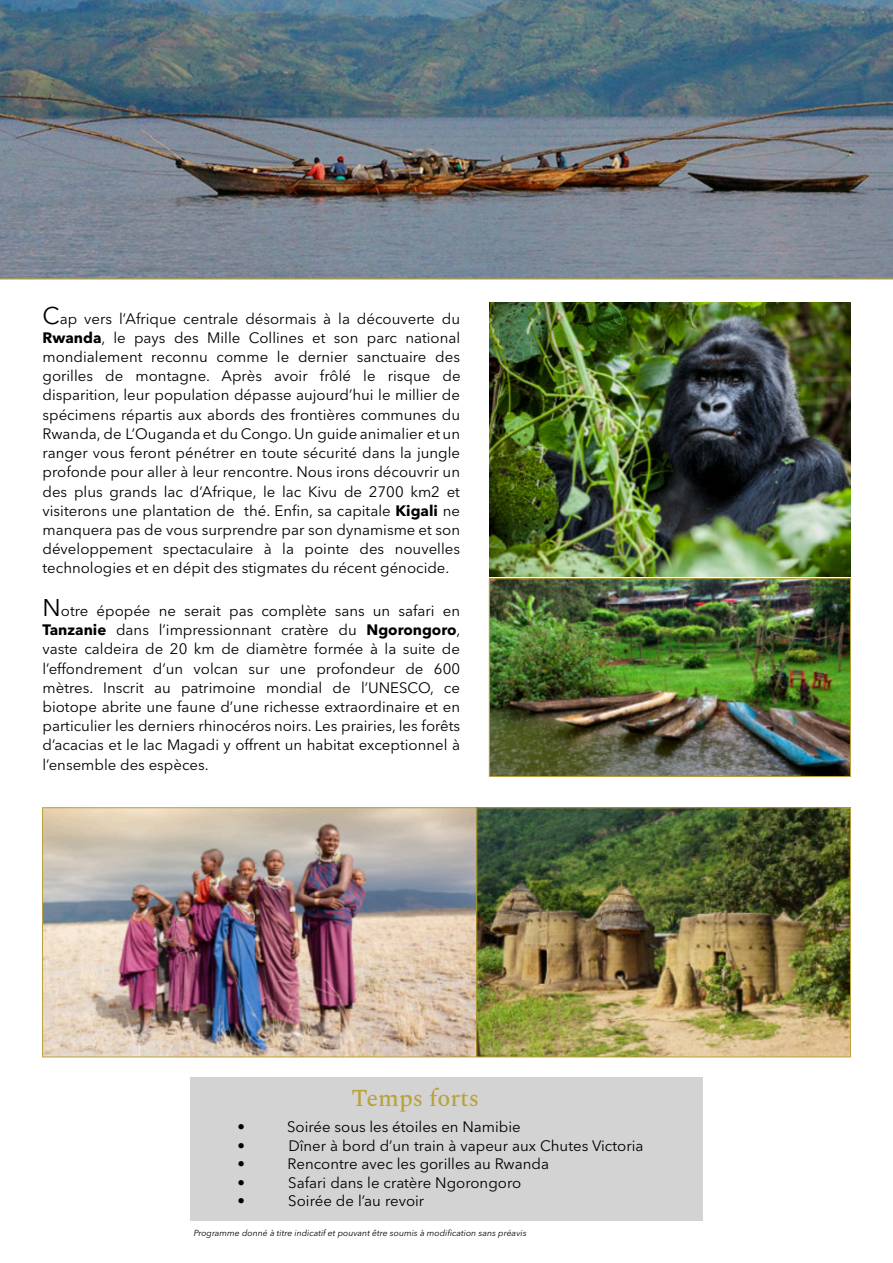
<style>
.page{position:relative;width:893px;height:1263px;background:#fff}
.page>*{position:absolute;margin:0;border:0;box-sizing:border-box;transform-origin:0 0}
.t1{font:500 24px "Spectral";color:#baa23a}
.t2{font:15px/19.2px "Avenir Next LT Pro";color:#000001;text-align:justify}
.t3{font:italic 8.7px "Avenir Next LT Pro";color:#000001}
.s1{font-size:24px}
.s2{font-weight:700}
</style>
<div class="page">
<div style="left:190px;top:1077px;width:513px;height:143px;background:#d4d3d3"></div>
<img style="left:0;top:0;width:893px;height:280px">
<img style="left:489px;top:303px;width:361px;height:273px">
<img style="left:491px;top:580px;width:358px;height:195px">
<div style="left:489px;top:578px;width:362px;height:199px;border:1px solid #baa23a"></div>
<img style="left:44px;top:810px;width:805px;height:245px">
<div style="left:42px;top:808px;width:435px;height:249px;border:1px solid #baa23a"></div>
<div style="left:477px;top:808px;width:374px;height:249px;border:1px solid #baa23a"></div>
<p class="t2" style="left:43px;top:310px;width:420px"><span class="s1">C</span>ap vers l’Afrique centrale désormais à la découverte du <span class="s2">Rwanda</span>, le pays des Mille Collines et son parc national mondialement reconnu comme le dernier sanctuaire des gorilles de montagne. Après avoir frôlé le risque de disparition, leur population dépasse aujourd’hui le millier de spécimens répartis aux abords des frontières communes du Rwanda, de L’Ouganda et du Congo. Un guide animalier et un ranger vous feront pénétrer en toute sécurité dans la jungle profonde pour aller à leur rencontre. Nous irons découvrir un des plus grands lac d’Afrique, le lac Kivu de 2700 km2 et visiterons une plantation de thé. Enfin, sa capitale <span class="s2">Kigali</span> ne manquera pas de vous surprendre par son dynamisme et son développement spectaculaire à la pointe des nouvelles technologies et en dépit des stigmates du récent génocide.</p>
<p class="t2" style="left:43px;top:603px;width:419px"><span class="s1">N</span>otre épopée ne serait pas complète sans un safari en <span class="s2">Tanzanie</span> dans l’impressionnant cratère du <span class="s2">Ngorongoro</span>, vaste caldeira de 20 km de diamètre formée à la suite de l’effondrement d’un volcan sur une profondeur de 600 mètres. Inscrit au patrimoine mondial de l’UNESCO, ce biotope abrite une faune d’une richesse extraordinaire et en particulier les derniers rhinocéros noirs. Les prairies, les forêts d’acacias et le lac Magadi y offrent un habitat exceptionnel à l’ensemble des espèces.</p>
<h1 class="t1" style="left:351px;top:1081px;width:129px">Temps forts</h1>
<p class="t2" style="left:237px;top:1118px;width:9px">•</p>
<p class="t2" style="left:287px;top:1118px;width:235px">Soirée sous les étoiles en Namibie</p>
<p class="t2" style="left:237px;top:1137px;width:9px">•</p>
<p class="t2" style="left:288px;top:1137px;width:357px">Dîner à bord d’un train à vapeur aux Chutes Victoria</p>
<p class="t2" style="left:237px;top:1156px;width:9px">•</p>
<p class="t2" style="left:288px;top:1156px;width:263px">Rencontre avec les gorilles au Rwanda</p>
<p class="t2" style="left:237px;top:1174px;width:9px">•</p>
<p class="t2" style="left:288px;top:1174px;width:234px">Safari dans le cratère Ngorongoro</p>
<p class="t2" style="left:237px;top:1193px;width:9px">•</p>
<p class="t2" style="left:288px;top:1193px;width:138px">Soirée de l’au revoir</p>
<p class="t3" style="left:194px;top:1229px;width:334px">Programme donné à titre indicatif et pouvant être soumis à modification sans préavis</p>
</div>
